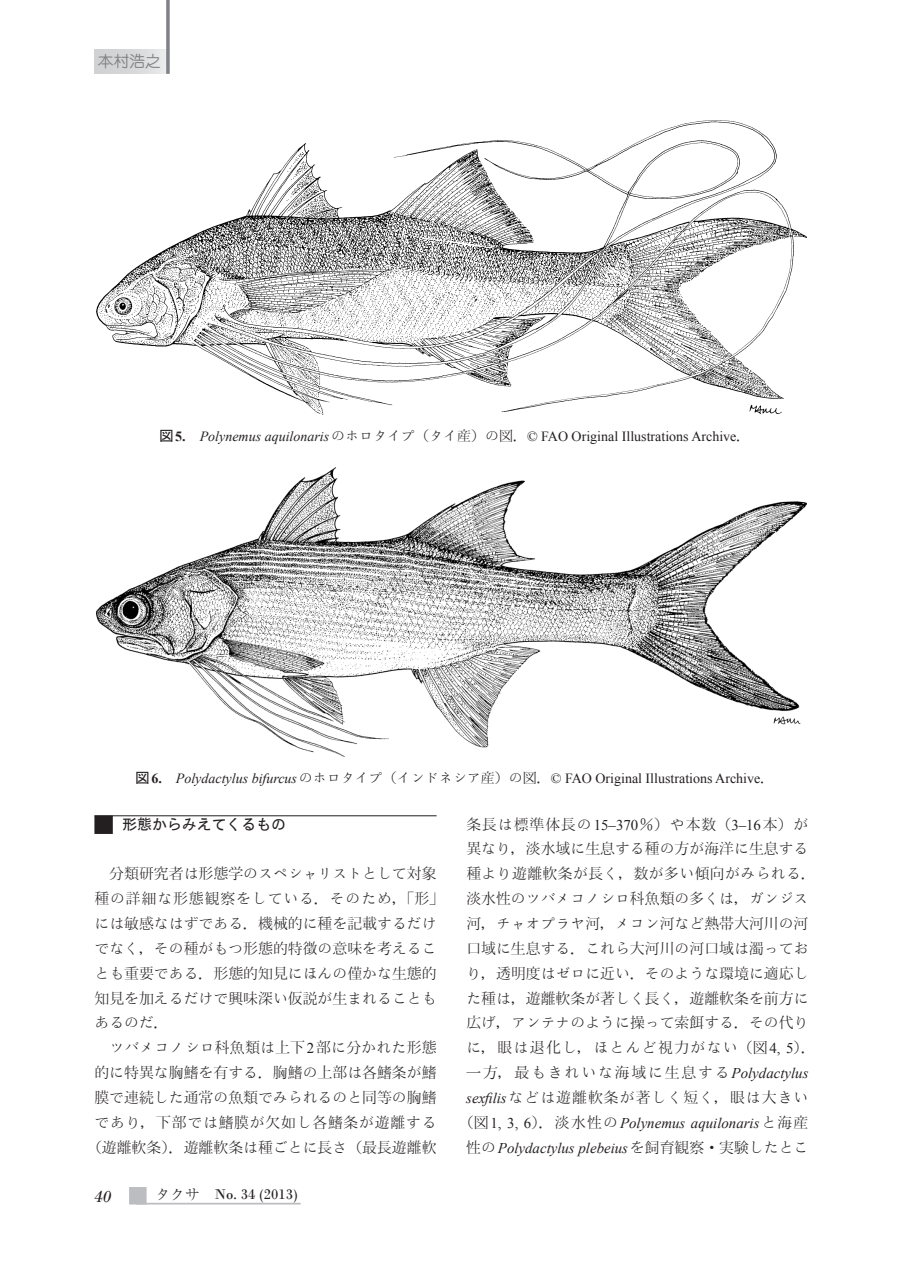
<style>
.page{position:relative;width:903px;height:1275px;background:#fff}
.page>*{position:absolute;margin:0;border:0;box-sizing:border-box;transform-origin:0 0}
.t1{font:italic 17.5px "Bodoni";color:#231f20}
.t2{font:15.75px "Jun 201 Pro";color:#808285}
.t3{font:14.88px/24.8px "Motoya Mincho W2 90 msp RKSJ H";color:#231f20}
.t4{font:italic 14.88px/24.8px "Times New Roman";color:#231f20;text-align:center}
.t5{font:14.88px "Bodoni";color:#231f20}
.t6{font:14.88px "Motoya Gothic W3 90 msp RKSJ H";color:#231f20}
.t7{font:14px "Times New Roman";color:#231f20}
.s1{font-family:"Motoya Gothic W3 90 msp RKSJ H"}
.s2{font-weight:700}
.s3{font-style:italic}
.s4{font-family:"Motoya Mincho W2 90 msp RKSJ H"}
.s5{font-family:"Times New Roman"}
.s6{font-family:"Ryumin Pr 6";font-weight:300}
.s7{font-family:"Times New Roman";font-style:italic}
.s8{font-family:"Motoya Mincho W2 90 msp RKSJ H";font-style:normal}
.s9{font-style:normal}
</style>
<div class="page">
<div style="left:94px;top:49px;width:76px;height:25px;background:linear-gradient(to right,#cccdcf,#e8e8ea)"></div>
<svg style="left:166px;top:0;width:4px;height:74px"></svg>
<div style="left:129px;top:1187px;width:18px;height:17px;background:#bcbdc0"></div>
<hr style="left:136px;top:1203px;width:165px;height:1px;background:#bcbdc0">
<div style="left:94px;top:816px;width:19px;height:18px;background:#231f20"></div>
<hr style="left:94px;top:815px;width:343px;height:1px;background:#231f20">
<img style="left:97px;top:121px;width:709px;height:293px">
<img style="left:97px;top:468px;width:709px;height:288px">
<p class="t2" style="left:98px;top:49px;width:65px">本村浩之</p>
<p class="t7" style="left:159px;top:426px;width:592px"><span class="s1">図</span><span class="s2">5.</span> <span class="s3">Polynemus aquilonaris</span><span class="s4">のホロタイプ（タイ産）の図．</span>© FAO Original Illustrations Archive<span class="s4">．</span></p>
<p class="t7" style="left:136px;top:769px;width:640px"><span class="s1">図</span><span class="s2">6.</span> <span class="s3">Polydactylus bifurcus</span><span class="s4">のホロタイプ（インドネシア産）の図．</span>© FAO Original Illustrations Archive<span class="s4">．</span></p>
<p class="t6" style="left:122px;top:816px;width:165px">形態からみえてくるもの</p>
<p class="t3" style="left:94px;top:861px;width:351px;text-indent:15px">分類研究者は形態学のスペシャリストとして対象種の詳細な形態観察をしている．そのため，「形」には敏感なはずである．機械的に種を記載するだけでなく，その種がもつ形態的特徴の意味を考えることも重要である．形態的知見にほんの僅かな生態的知見を加えるだけで興味深い仮説が生まれることもあるのだ．</p>
<p class="t3" style="left:87px;top:1035px;width:351px;text-align:right">ツバメコノシロ科魚類は上下<span class="s5">2</span>部に分かれた形態<br>的に特異な胸鰭を有する．胸鰭の上部は各鰭条が鰭膜で連続した通常の魚類でみられるのと同等の胸鰭であり，下部では鰭膜が欠如し各鰭条が遊離する（遊離軟条）．遊離軟条は種ごとに長さ（最長遊離軟</p>
<p class="t1" style="left:94px;top:1186px;width:19px">40</p>
<p class="t5" style="left:155px;top:1186px;width:144px"><span class="s6">タクサ　</span>No. 34 (2013)</p>
<p class="t3" style="left:466px;top:811px;width:351px">条長は標準体長の<span class="s5">15–370</span>％）や本数（<span class="s5">3–16</span>本）が異なり，淡水域に生息する種の方が海洋に生息する種より遊離軟条が長く，数が多い傾向がみられる．淡水性のツバメコノシロ科魚類の多くは，ガンジス河，チャオプラヤ河，メコン河など熱帯大河川の河口域に生息する．これら大河川の河口域は濁っており，透明度はゼロに近い．そのような環境に適応した種は，遊離軟条が著しく長く，遊離軟条を前方に広げ，アンテナのように操って索餌する．その代りに，眼は退化し，ほとんど視力がない（図<span class="s5">4, 5</span>）．一方，最もきれいな海域に生息する<span class="s7">Polydactylus sexfilis</span>などは遊離軟条が著しく短く，眼は大きい</p>
<p class="t4" style="left:459px;top:1110px;width:351px"><span class="s8">（図</span><span class="s9">1, 3, 6</span><span class="s8">）．淡水性の</span>Polynemus aquilonaris<span class="s8">と海産性の</span>Polydactylus plebeius<span class="s8">を飼育観察・実験したとこ</span></p>
</div>
